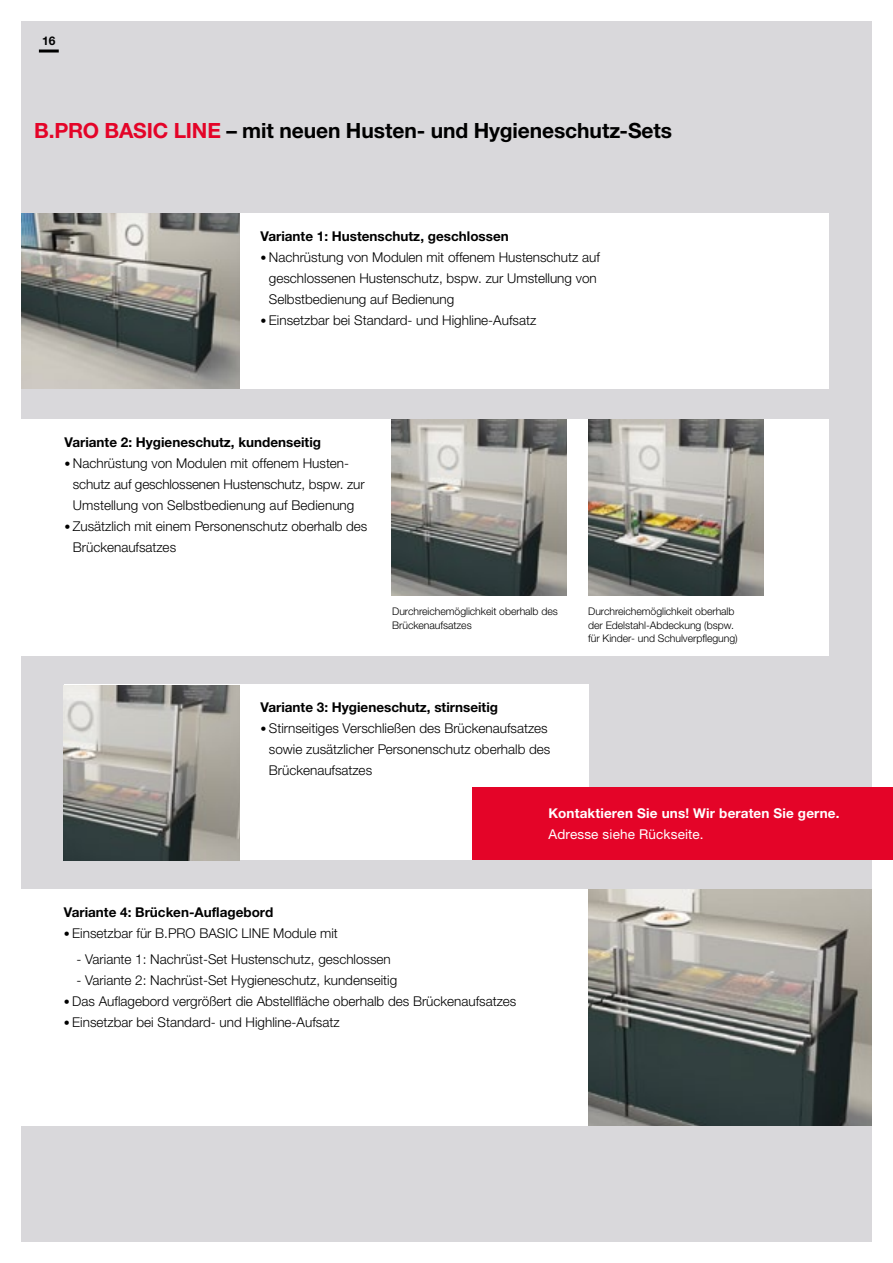
<style>
.page{position:relative;width:893px;height:1263px;background:#fff}
.page>*{position:absolute;margin:0;border:0;box-sizing:border-box;transform-origin:0 0}
.t1{font:700 21px "Helvetica Neue LTW1 G";letter-spacing:-.005em;color:#000}
.t2{font:300 13.5px/21px "Helvetica Neue LTW1 G";color:#000}
.t3{font:700 13.5px "Helvetica Neue LTW1 G";color:#000}
.t4{font:700 13.5px "Helvetica Neue LTW1 G";letter-spacing:.01em;color:#fff}
.t5{font:13.5px "Helvetica Neue LTW1 G";letter-spacing:.01em;color:#fff}
.t6{font:700 12px "Helvetica Neue LTW1 G";color:#000}
.t7{font:300 10.5px/13.5px "Helvetica Neue LTW1 G";letter-spacing:-.005em;color:#000}
.s1{color:#e40428}
.s2{font-size:12px}
</style>
<div class="page">
<div style="left:21px;top:21px;width:851px;height:1221px;background:#d9d8db"></div>
<div style="left:21px;top:213px;width:808px;height:176px;background:#fff"></div>
<div style="left:13px;top:420px;width:816px;height:236px;background:#fff"></div>
<div style="left:64px;top:684px;width:524px;height:176px;background:#fff"></div>
<div style="left:21px;top:890px;width:851px;height:235px;background:#fff"></div>
<img style="left:588px;top:890px;width:284px;height:235px">
<img style="left:21px;top:213px;width:218px;height:176px">
<img style="left:64px;top:685px;width:175px;height:176px">
<img style="left:392px;top:420px;width:175px;height:175px">
<img style="left:588px;top:420px;width:176px;height:175px">
<div style="left:472px;top:787px;width:421px;height:73px;background:#e40428"></div>
<hr style="left:39px;top:50px;width:20px;height:3px;background:#000">
<p class="t6" style="left:42px;top:33px;width:15px">16</p>
<h1 class="t1" style="left:34px;top:118px;width:640px"><span class="s1">B.PRO BASIC LINE</span> – mit neuen Husten- und Hygieneschutz-Sets</h1>
<p class="t3" style="left:260px;top:228px;width:250px">Variante 1: Hustenschutz, geschlossen</p>
<p class="t2" style="left:269px;top:247px;width:332px;text-indent:-9px"><span class="s2">•</span> Nachrüstung von Modulen mit offenem Hustenschutz auf geschlossenen Hustenschutz, bspw. zur Umstellung von<br>Selbstbedienung auf Bedienung</p>
<p class="t2" style="left:260px;top:310px;width:277px"><span class="s2">•</span> Einsetzbar bei Standard- und Highline-Aufsatz</p>
<p class="t3" style="left:64px;top:434px;width:258px">Variante 2: Hygieneschutz, kundenseitig</p>
<p class="t2" style="left:73px;top:453px;width:293px;text-indent:-9px"><span class="s2">•</span> Nachrüstung von Modulen mit offenem Husten&shy;schutz auf geschlossenen Hustenschutz, bspw. zur<br>Umstellung von Selbstbedienung auf Bedienung</p>
<p class="t2" style="left:73px;top:516px;width:296px;text-indent:-9px"><span class="s2">•</span> Zusätzlich mit einem Personenschutz oberhalb des<br>Brückenaufsatzes</p>
<p class="t7" style="left:392px;top:605px;width:167px">Durchreichemöglichkeit oberhalb des<br>Brückenaufsatzes</p>
<p class="t7" style="left:588px;top:605px;width:151px">Durchreichemöglichkeit oberhalb der Edelstahl-Abdeckung (bspw. für Kinder- und Schulverpflegung)</p>
<p class="t3" style="left:260px;top:699px;width:239px">Variante 3: Hygieneschutz, stirnseitig</p>
<p class="t2" style="left:269px;top:718px;width:283px;text-indent:-9px"><span class="s2">•</span> Stirnseitiges Verschließen des Brückenaufsatzes sowie zusätzlicher Personenschutz oberhalb des<br>Brückenaufsatzes</p>
<p class="t3" style="left:64px;top:904px;width:211px">Variante 4: Brücken-Auflagebord</p>
<p class="t2" style="left:64px;top:923px;width:276px"><span class="s2">•</span> Einsetzbar für B.PRO BASIC LINE Module mit</p>
<p class="t2" style="left:77px;top:948px;width:316px">- Variante 1: Nachrüst-Set Hustenschutz, geschlossen</p>
<p class="t2" style="left:77px;top:969px;width:322px">- Variante 2: Nachrüst-Set Hygieneschutz, kundenseitig</p>
<p class="t2" style="left:64px;top:990px;width:454px"><span class="s2">•</span> Das Auflagebord vergrößert die Abstellfläche oberhalb des Brückenaufsatzes</p>
<p class="t2" style="left:64px;top:1011px;width:277px"><span class="s2">•</span> Einsetzbar bei Standard- und Highline-Aufsatz</p>
<p class="t4" style="left:549px;top:805px;width:292px">Kontaktieren Sie uns! Wir beraten Sie gerne.</p>
<p class="t5" style="left:549px;top:826px;width:157px">Adresse siehe Rückseite.</p>
</div>
